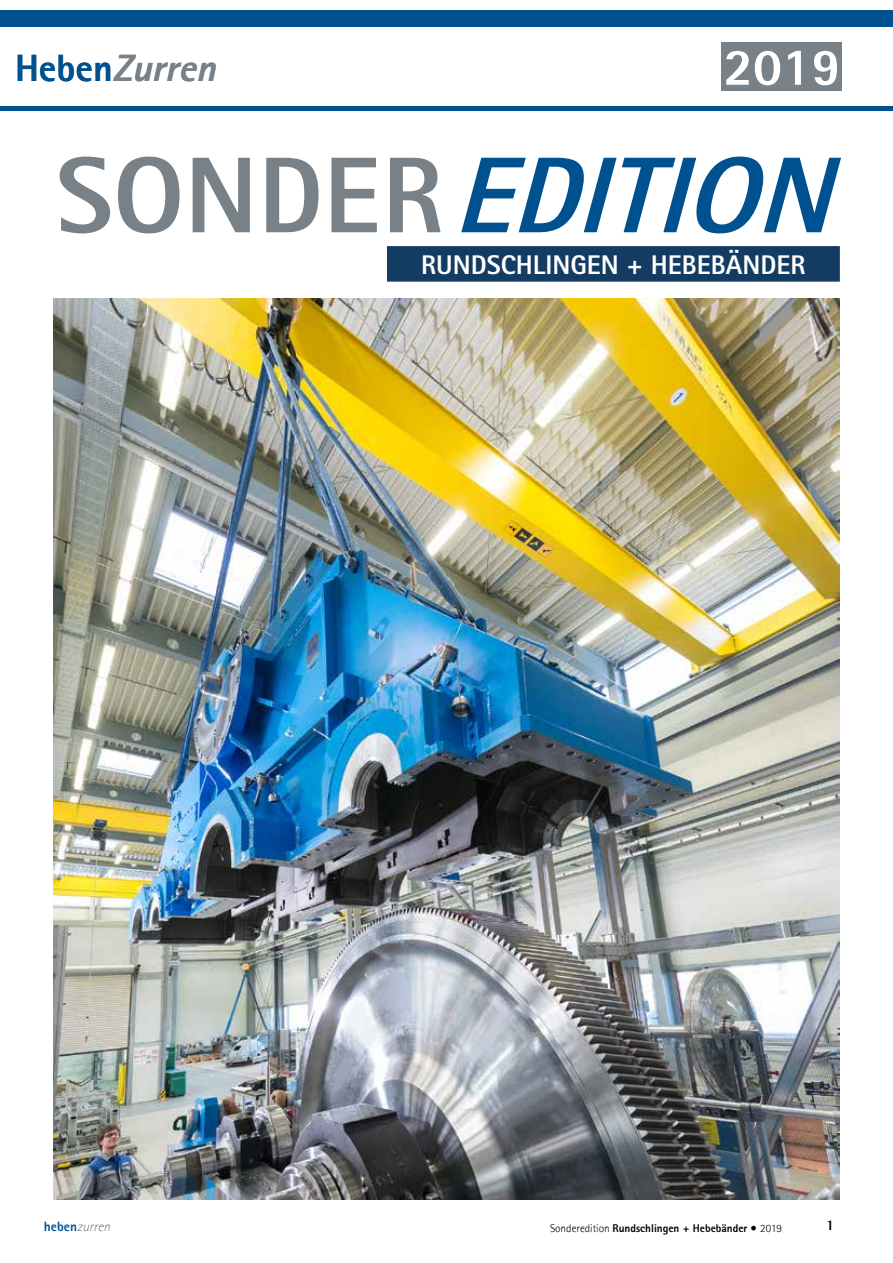
<style>
.page{position:relative;width:893px;height:1263px;background:#fff}
.page>*{position:absolute;margin:0;border:0;box-sizing:border-box;transform-origin:0 0}
.t1{font:italic 800 108px "AT Rotis Sans Serif";color:#00518f}
.t2{font:800 52.5px "AT Rotis Sans Serif";color:#fff}
.t3{font:italic 800 37.95px "AT Rotis Sans Serif";color:#788187}
.t4{font:800 27px "AT Rotis Sans Serif";color:#fff}
.t5{font:700 15px "Rotis Semi Serif Std";color:#000}
.t6{font:italic 300 13.5px "AT Rotis Sans Serif";color:#788187}
.t7{font:800 11.25px "AT Rotis Sans Serif";color:#000}
.s1{font-style:normal;color:#00518f}
.s2{font-style:normal;color:#788187}
.s3{font-weight:800;font-style:normal;color:#00518f}
.s4{font-weight:300}
.s5{font-family:"Minion Pro";font-weight:400;font-size:18px}
</style>
<div class="page">
<img style="left:53px;top:298px;width:787px;height:902px">
<div style="left:387px;top:246px;width:453px;height:36px;background:#143b62;border:2px solid #143b62"></div>
<div style="left:721px;top:43px;width:121px;height:48px;background:#788187"></div>
<div style="left:0;top:10px;width:893px;height:17px;background:#00518f"></div>
<div style="left:0;top:106px;width:893px;height:5px;background:#00518f"></div>
<h3 class="t3" style="left:15px;top:44px;width:212px"><span class="s1">Heben</span>Zurren</h3>
<h2 class="t2" style="left:724px;top:34px;width:118px">2019</h2>
<h1 class="t1" style="left:56px;top:127px;width:811px"><span class="s2">S O N D E R</span> EDITION</h1>
<h3 class="t4" style="left:421px;top:248px;width:386px">RUNDSCHLINGEN + HEBEBÄNDER</h3>
<p class="t6" style="left:44px;top:1219px;width:71px"><span class="s3">heben</span>zurren</p>
<p class="t7" style="left:550px;top:1221px;width:233px"><span class="s4">Sonderedition</span> Rundschlingen + Hebebänder <span class="s5">•</span> <span class="s4">2019</span></p>
<h3 class="t5" style="left:826px;top:1216px;width:10px">1</h3>
</div>
